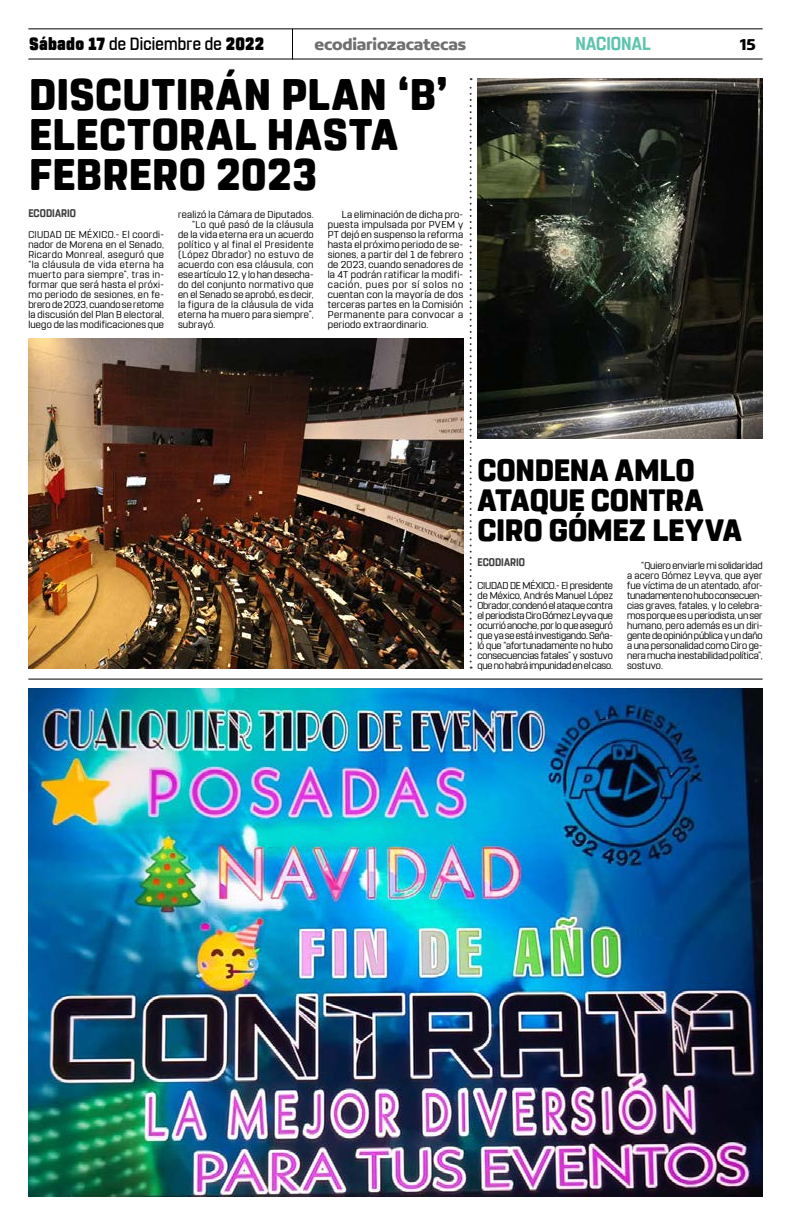
<style>
.page{position:relative;width:791px;height:1225px;background:#fff}
.page>*{position:absolute;margin:0;border:0;box-sizing:border-box;transform-origin:0 0}
.t1{font:800 44px/40px "Rohn Rounded";letter-spacing:.01em;color:#000}
.t2{font:800 30.8px/30px "Rohn Rounded";letter-spacing:-.005em;color:#000}
.t3{font:700 18.6px "Rohn Rounded";color:#5ec4af;scale:.91 1}
.t4{font:500 17.6px "Rohn Rounded";letter-spacing:.015em;color:#000;scale:.91 1}
.t5{font:700 16.9px "Concord";letter-spacing:-.01em;color:#706f6f}
.t6{font:700 16.9px "Concord";color:#000}
.t7{font:700 11px "Rohn Rounded";letter-spacing:.005em;color:#3d3d3d;scale:.91 1}
.t8{font:10px/10px "Rohn Rounded";letter-spacing:.025em;color:#000;text-align:justify}
.t9{font:10px "Rohn Rounded";letter-spacing:.045em;color:#000}
.t10{font:10px "Rohn Rounded";color:#000}
.t11{font:10px "Rohn Rounded";letter-spacing:.05em;color:#000}
.s1{font-weight:900}
</style>
<div class="page">
<hr style="left:28px;top:28px;width:735px;height:1px;background:#000">
<hr style="left:28px;top:59px;width:735px;height:1px;background:#000">
<hr style="left:292px;top:29px;width:1px;height:31px;background:#000">
<svg style="left:470px;top:78px;width:2px;height:590px"></svg>
<img style="left:28px;top:688px;width:735px;height:508px">
<hr style="left:28px;top:678px;width:735px;height:1px;background:#000">
<img style="left:28px;top:338px;width:435px;height:330px">
<img style="left:477px;top:78px;width:286px;height:360px">
<h3 class="t4" style="left:29px;top:33px;width:260px"><span class="s1">Sábado 17</span> de Diciembre de <span class="s1">2022</span></h3>
<h3 class="t5" style="left:314px;top:34px;width:153px">ecodiariozacatecas</h3>
<h3 class="t3" style="left:575px;top:32px;width:84px">NACIONAL</h3>
<h3 class="t6" style="left:740px;top:34px;width:18px">15</h3>
<h1 class="t1" style="left:29px;top:75px;width:420px">DISCUTIRÁN PLAN ‘B’<br>ELECTORAL HASTA<br>FEBRERO 2023</h1>
<p class="t8" style="left:28px;top:230px;width:137px">CIUDAD DE MÉXICO.- El coordi&shy;nador de Morena en el Senado, Ricardo Monreal, aseguró que “la cláusula de vida eterna ha muerto para siempre”, tras in&shy;formar que será hasta el próxi&shy;mo periodo de sesiones, en fe&shy;brero de 2023, cuando se retome la discusión del Plan B electoral, luego de las modificaciones que</p>
<p class="t7" style="left:28px;top:206px;width:54px">ECODIARIO</p>
<p class="t8" style="left:178px;top:210px;width:137px">realizó la Cámara de Diputados.</p>
<p class="t8" style="left:192px;top:220px;width:123px">“Lo qué pasó de la cláusula</p>
<p class="t8" style="left:178px;top:230px;width:137px">de la vida eterna era un acuerdo</p>
<p class="t9" style="left:178px;top:239px;width:137px">político y al final el Presidente</p>
<p class="t11" style="left:178px;top:249px;width:137px">(López Obrador) no estuvo de</p>
<p class="t8" style="left:178px;top:260px;width:137px">acuerdo con esa cláusula, con</p>
<p class="t10" style="left:178px;top:269px;width:137px">ese artículo 12, y lo han desecha-</p>
<p class="t8" style="left:178px;top:280px;width:137px">do del conjunto normativo que</p>
<p class="t8" style="left:178px;top:290px;width:137px">en el Senado se aprobó, es decir,</p>
<p class="t8" style="left:178px;top:300px;width:137px">la figura de la cláusula de vida</p>
<p class="t8" style="left:178px;top:310px;width:137px">eterna ha muero para siempre”,</p>
<p class="t8" style="left:178px;top:320px;width:39px">subrayó.</p>
<p class="t8" style="left:328px;top:210px;width:137px;text-indent:14px">La eliminación de dicha pro&shy;puesta impulsada por PVEM y PT dejó en suspenso la reforma hasta el próximo periodo de se&shy;siones, a partir del 1 de febrero de 2023, cuando senadores de la 4T podrán ratificar la modifi&shy;cación, pues por sí solos no cuentan con la mayoría de dos terceras partes en la Comisión Permanente para convocar a periodo extraordinario.</p>
<h2 class="t2" style="left:477px;top:455px;width:266px">CONDENA AMLO<br>ATAQUE CONTRA<br>CIRO GÓMEZ LEYVA</h2>
<p class="t7" style="left:477px;top:556px;width:54px">ECODIARIO</p>
<p class="t8" style="left:477px;top:580px;width:137px">CIUDAD DE MÉXICO.- El presidente de México, Andrés Manuel López Obrador, condenó el ataque contra el periodista Ciro Gómez Leyva que ocurrió anoche, por lo que aseguró que ya se está investigando. Seña&shy;ló que “afortunadamente no hubo consecuencias fatales” y sostuvo que no habrá impunidad en el caso.</p>
<p class="t8" style="left:627px;top:560px;width:137px;text-indent:14px">“Quiero enviarle mi solidaridad a acero Gómez Leyva, que ayer fue víctima de un atentado, afor&shy;tunadamente no hubo consecuen&shy;cias graves, fatales, y lo celebra&shy;mos porque es u periodista, un ser humano, pero además es un diri&shy;gente de opinión pública y un daño a una personalidad como Ciro ge&shy;nera mucha inestabilidad política”, sostuvo.</p>
</div>
